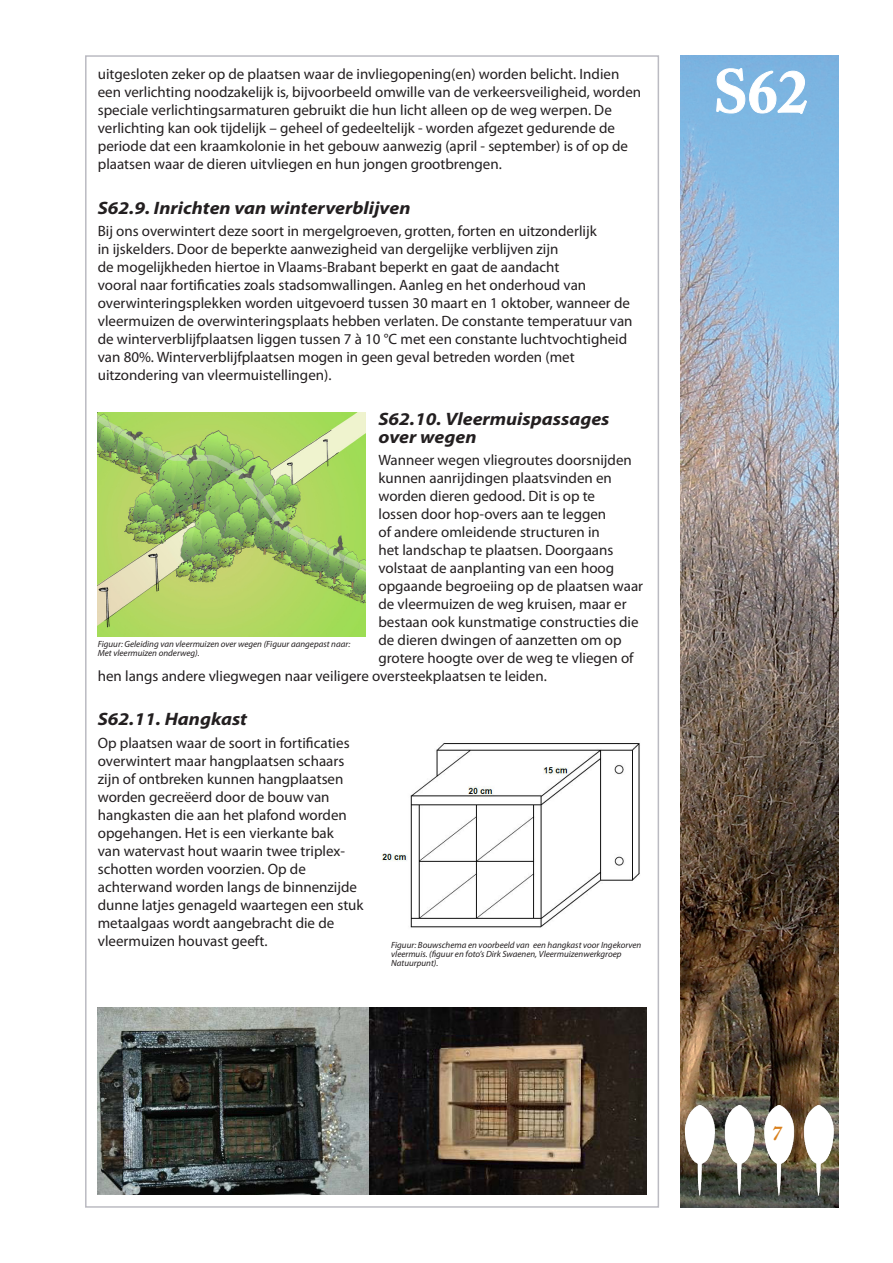
<style>
.page{position:relative;width:893px;height:1263px;background:#fff}
.page>*{position:absolute;margin:0;border:0;box-sizing:border-box;transform-origin:0 0}
.t1{font:700 60px "Adobe Caslon Pro";color:#fff}
.SOORT_B{font:italic 700 21px "Adobe Caslon Pro";color:#d9811e}
.soort2{font:italic 700 18px/18px "Myriad Pro";color:#231f20;scale:1.1 1}
.soort2-2{font:15px/18px "Myriad Pro";color:#231f20}
.soort_voet{font:italic 9px/9px "Myriad Pro";color:#231f20}
</style>
<div class="page">
<img style="left:680px;top:55px;width:159px;height:1153px">
<svg style="left:716px;top:68px;width:91px;height:46px;background:#8ebee5"></svg>
<img style="left:685px;top:1105px;width:149px;height:90px">
<img style="left:382px;top:743px;width:258px;height:185px">
<img style="left:98px;top:412px;width:268px;height:225px">
<img style="left:98px;top:1008px;width:271px;height:187px">
<img style="left:369px;top:1008px;width:277px;height:187px">
<p class="soort2-2" style="left:98px;top:65px;width:545px">uitgesloten zeker op de plaatsen waar de invliegopening(en) worden belicht. Indien een verlichting noodzakelijk is, bijvoorbeeld omwille van de verkeersveiligheid, worden speciale verlichtingsarmaturen gebruikt die hun licht alleen op de weg werpen. De verlichting kan ook tijdelijk – geheel of gedeeltelijk - worden afgezet gedurende de periode dat een kraamkolonie in het gebouw aanwezig (april - september) is of op de plaatsen waar de dieren uitvliegen en hun jongen grootbrengen.</p>
<p class="soort2" style="left:98px;top:198px;width:286px">S62.9. Inrichten van winterverblijven</p>
<p class="soort2-2" style="left:98px;top:222px;width:536px">Bij ons overwintert deze soort in mergelgroeven, grotten, forten en uitzonderlijk<br>in ijskelders. Door de beperkte aanwezigheid van dergelijke verblijven zijn<br>de mogelijkheden hiertoe in Vlaams-Brabant beperkt en gaat de aandacht<br>vooral naar fortificaties zoals stadsomwallingen. Aanleg en het onderhoud van overwinteringsplekken worden uitgevoerd tussen 30 maart en 1 oktober, wanneer de vleermuizen de overwinteringsplaats hebben verlaten. De constante temperatuur van de winterverblijfplaatsen liggen tussen 7 à 10 °C met een constante luchtvochtigheid van 80%. Winterverblijfplaatsen mogen in geen geval betreden worden (met uitzondering van vleermuistellingen).</p>
<p class="soort2" style="left:378px;top:409px;width:212px">S62.10. Vleermuispassages over wegen</p>
<p class="soort2-2" style="left:378px;top:451px;width:255px">Wanneer wegen vliegroutes doorsnijden</p>
<p class="soort2-2" style="left:378px;top:469px;width:235px">kunnen aanrijdingen plaatsvinden en</p>
<p class="soort2-2" style="left:378px;top:487px;width:218px">worden dieren gedood. Dit is op te</p>
<p class="soort2-2" style="left:378px;top:505px;width:229px">lossen door hop-overs aan te leggen</p>
<p class="soort2-2" style="left:378px;top:523px;width:223px">of andere omleidende structuren in</p>
<p class="soort2-2" style="left:378px;top:541px;width:236px">het landschap te plaatsen. Doorgaans</p>
<p class="soort2-2" style="left:378px;top:559px;width:237px">volstaat de aanplanting van een hoog</p>
<p class="soort2-2" style="left:378px;top:577px;width:266px">opgaande begroeiing op de plaatsen waar</p>
<p class="soort2-2" style="left:378px;top:595px;width:250px">de vleermuizen de weg kruisen, maar er</p>
<p class="soort2-2" style="left:378px;top:613px;width:262px">bestaan ook kunstmatige constructies die</p>
<p class="soort2-2" style="left:378px;top:631px;width:245px">de dieren dwingen of aanzetten om op</p>
<p class="soort2-2" style="left:378px;top:649px;width:257px">grotere hoogte over de weg te vliegen of</p>
<p class="soort2-2" style="left:98px;top:667px;width:450px">hen langs andere vliegwegen naar veiligere oversteekplaatsen te leiden.</p>
<p class="soort2" style="left:98px;top:710px;width:137px">S62.11. Hangkast</p>
<p class="soort2-2" style="left:98px;top:733px;width:267px">Op plaatsen waar de soort in fortificaties overwintert maar hangplaatsen schaars zijn of ontbreken kunnen hangplaatsen worden gecreëerd door de bouw van hangkasten die aan het plafond worden opgehangen. Het is een vierkante bak<br>van watervast hout waarin twee triplex&shy;schotten worden voorzien. Op de achterwand worden langs de binnenzijde dunne latjes genageld waartegen een stuk metaalgaas wordt aangebracht die de vleermuizen houvast geeft.</p>
<p class="soort_voet" style="left:98px;top:640px;width:254px">Figuur: Geleiding van vleermuizen over wegen (Figuur aangepast naar:<br>Met vleermuizen onderweg).</p>
<p class="soort_voet" style="left:391px;top:940px;width:252px">Figuur: Bouwschema en voorbeeld van een hangkast voor Ingekorven vleermuis. (figuur en foto’s Dirk Swaenen, Vleermuizenwerkgroep<br>Natuurpunt).</p>
<h1 class="t1" style="left:713px;top:56px;width:96px">S62</h1>
<p class="SOORT_B" style="left:771px;top:1120px;width:12px">7</p>
</div>
